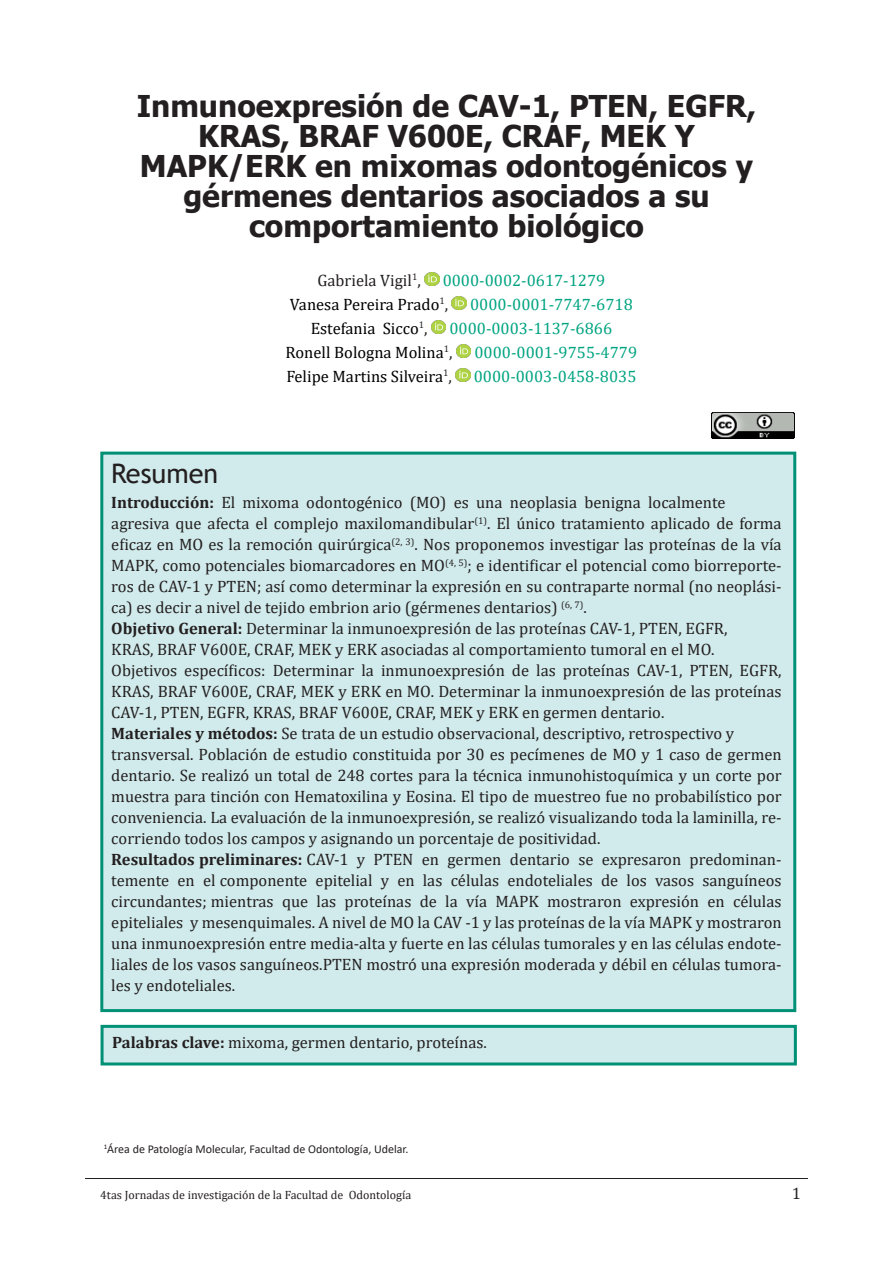
<style>
.page{position:relative;width:893px;height:1263px;background:#fff}
.page>*{position:absolute;margin:0;border:0;box-sizing:border-box;transform-origin:0 0}
.t1{font:700 30px/30px "Tahoma";color:#231f20;text-align:center}
.t2{font:27px "Trebuchet MS";color:#231f20}
.t3{font:16.5px/21px "Cambria";color:#231f20;text-align:justify}
.t4{font:16.5px "Cambria";color:#00a481}
.t5{font:16.5px "Cambria";color:#000}
.t6{font:12px "Calibri";color:#231f20}
.t7{font:12px "Cambria";color:#231f20}
.s1{color:#231f20}
.s2{font-weight:700}
</style>
<div class="page">
<hr style="left:85px;top:1178px;width:723px;height:1px;background:#231f20">
<img style="left:424px;top:272px;width:15px;height:14px">
<img style="left:452px;top:296px;width:14px;height:14px">
<img style="left:431px;top:320px;width:15px;height:14px">
<img style="left:456px;top:344px;width:15px;height:14px">
<img style="left:455px;top:368px;width:15px;height:14px">
<img style="left:711px;top:412px;width:83px;height:26px">
<div style="left:100px;top:452px;width:696px;height:560px;background:#d1eaeb;border:3px solid #009076"></div>
<div style="left:101px;top:1025px;width:696px;height:40px;background:#d1eaeb;border:3px solid #009076"></div>
<p class="t1" style="left:137px;top:92px;width:621px">Inmunoexpresión de CAV-1, PTEN, EGFR,<br>KRAS, BRAF V600E, CRAF, MEK Y</p>
<p class="t1" style="left:140px;top:152px;width:614px">MAPK/ERK en mixomas odontogénicos y gérmenes dentarios asociados a su</p>
<p class="t1" style="left:249px;top:212px;width:396px">comportamiento biológico</p>
<p class="t3" style="left:317px;top:270px;width:105px">Gabriela Vigil<sup>1</sup>,</p>
<p class="t4" style="left:443px;top:270px;width:164px">0000-0002-0617-1279</p>
<p class="t5" style="left:290px;top:294px;width:160px">Vanesa Pereira Prado<sup>1</sup><span class="s1">,</span></p>
<p class="t4" style="left:470px;top:294px;width:164px">0000-0001-7747-6718</p>
<p class="t5" style="left:311px;top:318px;width:118px">Estefania Sicco<sup>1</sup><span class="s1">,</span></p>
<p class="t4" style="left:449px;top:318px;width:164px">0000-0003-1137-6866</p>
<p class="t5" style="left:286px;top:342px;width:168px">Ronell Bologna Molina<sup>1</sup><span class="s1">,</span></p>
<p class="t4" style="left:474px;top:342px;width:164px">0000-0001-9755-4779</p>
<p class="t5" style="left:286px;top:366px;width:167px">Felipe Martins Silveira<sup>1</sup><span class="s1">,</span></p>
<p class="t4" style="left:474px;top:366px;width:164px">0000-0003-0458-8035</p>
<p class="t2" style="left:111px;top:456px;width:108px">Resumen</p>
<p class="t3" style="left:111px;top:492px;width:616px"><span class="s2">Introducción:</span> El mixoma odontogénico (MO) es una neoplasia benigna localmente</p>
<p class="t3" style="left:111px;top:513px;width:672px">agresiva que afecta el complejo maxilomandibular<sup>(1)</sup>. El único tratamiento aplicado de forma eficaz en MO es la remoción quirúrgica<sup>(2,</sup> <sup>3)</sup>. Nos proponemos investigar las proteínas de la vía MAPK, como potenciales biomarcadores en MO<sup>(4,</sup> <sup>5)</sup>; e identificar el potencial como biorreporte&shy;ros de CAV-1 y PTEN; así como determinar la expresión en su contraparte normal (no neoplási&shy;ca) es decir a nivel de tejido embrion ario (gérmenes dentarios) <sup>(6,</sup> <sup>7)</sup>.</p>
<p class="t3" style="left:111px;top:618px;width:618px"><span class="s2">Objetivo General:</span> Determinar la inmunoexpresión de las proteínas CAV-1, PTEN, EGFR,</p>
<p class="t3" style="left:111px;top:639px;width:605px">KRAS, BRAF V600E, CRAF, MEK y ERK asociadas al comportamiento tumoral en el MO.</p>
<p class="t3" style="left:111px;top:660px;width:672px">Objetivos específicos: Determinar la inmunoexpresión de las proteínas CAV-1, PTEN, EGFR, KRAS, BRAF V600E, CRAF, MEK y ERK en MO. Determinar la inmunoexpresión de las proteínas CAV-1, PTEN, EGFR, KRAS, BRAF V600E, CRAF, MEK y ERK en germen dentario.</p>
<p class="t3" style="left:111px;top:723px;width:624px"><span class="s2">Materiales y métodos:</span> Se trata de un estudio observacional, descriptivo, retrospectivo y</p>
<p class="t3" style="left:111px;top:744px;width:672px">transversal. Población de estudio constituida por 30 es pecímenes de MO y 1 caso de germen dentario. Se realizó un total de 248 cortes para la técnica inmunohistoquímica y un corte por muestra para tinción con Hematoxilina y Eosina. El tipo de muestreo fue no probabilístico por conveniencia. La evaluación de la inmunoexpresión, se realizó visualizando toda la laminilla, re&shy;corriendo todos los campos y asignando un porcentaje de positividad.</p>
<p class="t3" style="left:111px;top:849px;width:672px"><span class="s2">Resultados preliminares:</span> CAV-1 y PTEN en germen dentario se expresaron predominan&shy;temente en el componente epitelial y en las células endoteliales de los vasos sanguíneos circundantes; mientras que las proteínas de la vía MAPK mostraron expresión en células epiteliales y mesenquimales. A nivel de MO la CAV -1 y las proteínas de la vía MAPK y mostraron una inmunoexpresión entre media-alta y fuerte en las células tumorales y en las células endote&shy;liales de los vasos sanguíneos.PTEN mostró una expresión moderada y débil en células tumora&shy;les y endoteliales.</p>
<p class="t3" style="left:112px;top:1032px;width:376px"><span class="s2">Palabras clave:</span> mixoma, germen dentario, proteínas.</p>
<p class="t6" style="left:104px;top:1140px;width:306px"><sup>1</sup>Área de Patología Molecular, Facultad de Odontología, Udelar.</p>
<p class="t7" style="left:100px;top:1188px;width:313px">4tas Jornadas de investigación de la Facultad de Odontología</p>
<p class="t3" style="left:792px;top:1183px;width:11px">1</p>
</div>
